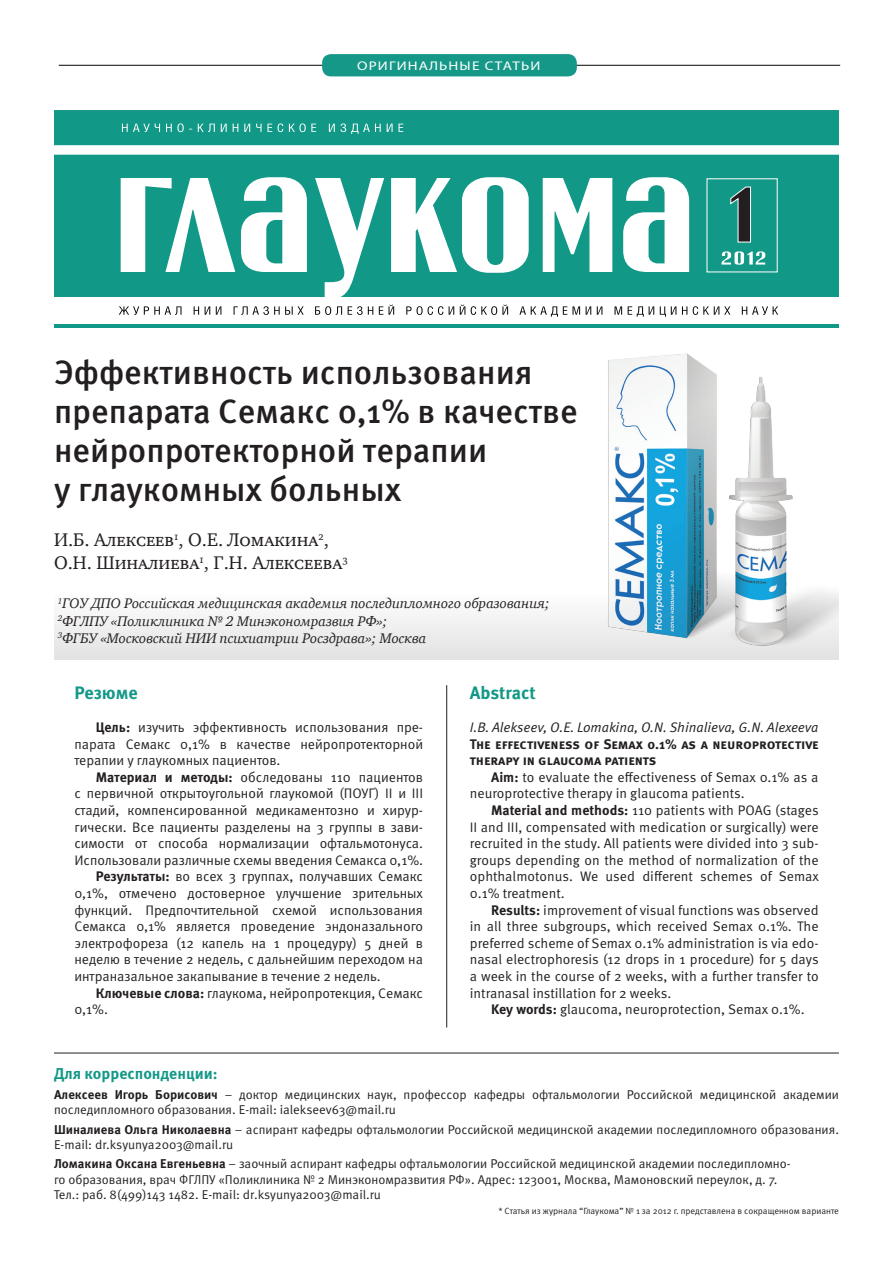
<style>
.page{position:relative;width:893px;height:1263px;background:#fff}
.page>*{position:absolute;margin:0;border:0;box-sizing:border-box;transform-origin:0 0}
.t1{font:500 33.75px "Meta Pro";color:#231f20}
.t2{font:18.75px "Charter SCC";color:#231f20}
.t3{font:700 18px "Meta Pro";color:#129887}
.t4{font:700 15.75px "Meta Pro";color:#129887}
.t5{font:italic 14.25px "Charter C";color:#231f20}
.t6{font:13.8px/16.6px "Meta Pro";color:#231f20;text-align:justify}
.t7{font:700 13.8px/16.6px "Meta Pro";color:#231f20}
.t8{font:italic 13.8px "Meta Pro";color:#231f20}
.t9{font:12.75px/15.3px "Meta Pro";color:#231f20}
.t10{font:12.6px "Meta Bold LFC";letter-spacing:.075em;color:#fff;scale:1.2 1}
.t11{font:9px "Meta Pro";color:#231f20}
.s1{font-weight:700}
</style>
<div class="page">
<hr style="left:59px;top:65px;width:781px;height:1px;background:#050504">
<div style="left:322px;top:54px;width:255px;height:22px;background:#169888;border-radius:9px"></div>
<div style="left:54px;top:560px;width:785px;height:99px;background:linear-gradient(to bottom,#fff,#e5e5e5)"></div>
<hr style="left:446px;top:685px;width:1px;height:342px;background:#231f20">
<hr style="left:54px;top:1053px;width:785px;height:1px;background:#231f20">
<div style="left:54px;top:109px;width:785px;height:218px;background:#129887"></div>
<div style="left:54px;top:297px;width:785px;height:26px;background:#fff"></div>
<div style="left:54px;top:145px;width:785px;height:10px;background:#fff"></div>
<svg style="left:121px;top:177px;width:568px;height:120px"></svg>
<svg style="left:730px;top:186px;width:21px;height:57px"></svg>
<svg style="left:721px;top:251px;width:44px;height:14px"></svg>
<hr style="left:54px;top:109px;width:785px;height:1px;background:#fff">
<svg style="left:122px;top:123px;width:281px;height:11px"></svg>
<svg style="left:119px;top:304px;width:659px;height:13px"></svg>
<img style="left:601px;top:353px;width:238px;height:296px">
<p class="t10" style="left:357px;top:58px;width:154px">ОРИГИНАЛЬНЫЕ СТАТЬИ</p>
<p class="t1" style="left:54px;top:351px;width:480px">Эффективность использования</p>
<p class="t1" style="left:54px;top:390px;width:525px">препарата Семакс 0,1% в качестве</p>
<p class="t1" style="left:54px;top:429px;width:435px">нейропротекторной терапии</p>
<p class="t1" style="left:54px;top:468px;width:349px">у глаукомных больных</p>
<p class="t2" style="left:54px;top:530px;width:276px">И.Б. Алексеев<sup>1</sup>, О.Е. Ломакина<sup>2</sup>,</p>
<p class="t2" style="left:54px;top:552px;width:295px">О.Н. Шиналиева<sup>1</sup>, Г.Н. Алексеева<sup>3</sup></p>
<p class="t5" style="left:58px;top:596px;width:493px"><sup>1</sup>ГОУ ДПО Российская медицинская академия последипломного образования;</p>
<p class="t5" style="left:58px;top:613px;width:331px"><sup>2</sup>ФГЛПУ «Поликлиника № 2 Минэкономразвия РФ»;</p>
<p class="t5" style="left:58px;top:630px;width:370px"><sup>3</sup>ФГБУ «Московский НИИ психиатрии Росздрава»; Москва</p>
<p class="t3" style="left:74px;top:681px;width:65px">Резюме</p>
<p class="t6" style="left:74px;top:719px;width:350px;text-indent:21px"><span class="s1">Цель:</span> изучить эффективность использования пре&shy;парата Семакс 0,1% в качестве нейропротекторной терапии у глаукомных пациентов.</p>
<p class="t6" style="left:74px;top:769px;width:350px;text-indent:21px"><span class="s1">Материал и методы:</span> обследованы 110 пациентов с первичной открытоугольной глаукомой (ПОУГ) II и III стадий, компенсированной медикаментозно и хирур&shy;гически. Все пациенты разделены на 3 группы в зави&shy;симости от способа нормализации офтальмотонуса.<br>Использовали различные схемы введения Семакса 0,1%.</p>
<p class="t6" style="left:74px;top:869px;width:350px;text-indent:21px"><span class="s1">Результаты:</span> во всех 3 группах, получавших Семакс 0,1%, отмечено достоверное улучшение зрительных функций. Предпочтительной схемой использования Семакса 0,1% является проведение эндоназального электрофореза (12 капель на 1 процедуру) 5 дней в неделю в течение 2 недель, с дальнейшим переходом на интраназальное закапывание в течение 2 недель.</p>
<p class="t6" style="left:74px;top:985px;width:350px;text-indent:21px"><span class="s1">Ключевые слова:</span> глаукома, нейропротекция, Семакс<br>0,1%.</p>
<p class="t3" style="left:470px;top:681px;width:67px">Abstract</p>
<p class="t8" style="left:470px;top:718px;width:350px">I.B. Alekseev, O.E. Lomakina, O.N. Shinalieva, G.N. Alexeeva</p>
<p class="t7" style="left:470px;top:736px;width:350px">The effectiveness of Semax 0.1% as a neuroprotective therapy in glaucoma patients</p>
<p class="t6" style="left:470px;top:769px;width:350px;text-indent:21px"><span class="s1">Aim:</span> to evaluate the effectiveness of Semax 0.1% as a neuroprotective therapy in glaucoma patients.</p>
<p class="t6" style="left:470px;top:802px;width:350px;text-indent:21px"><span class="s1">Material and methods:</span> 110 patients with POAG (stages II and III, compensated with medication or surgically) were recruited in the study. All patients were divided into 3 sub&shy;groups depending on the method of normalization of the ophthalmotonus. We used different schemes of Semax 0.1% treatment.</p>
<p class="t6" style="left:470px;top:902px;width:350px;text-indent:21px"><span class="s1">Results:</span> improvement of visual functions was observed in all three subgroups, which received Semax 0.1%. The preferred scheme of Semax 0.1% administration is via edo&shy;nasal electrophoresis (12 drops in 1 procedure) for 5 days a week in the course of 2 weeks, with a further transfer to intranasal instillation for 2 weeks.</p>
<p class="t6" style="left:491px;top:1001px;width:315px"><span class="s1">Key words:</span> glaucoma, neuroprotection, Semax 0.1%.</p>
<p class="t4" style="left:54px;top:1064px;width:165px">Для корреспонденции:</p>
<p class="t9" style="left:54px;top:1087px;width:786px"><span class="s1">Алексеев Игорь Борисович</span> – доктор медицинских наук, профессор кафедры офтальмологии Российской медицинской академии последипломного образования. Е-mail: ialekseev63@mail.ru</p>
<p class="t9" style="left:54px;top:1122px;width:786px"><span class="s1">Шиналиева Ольга Николаевна</span> – аспирант кафедры офтальмологии Российской медицинской академии последипломного образования.<br>Е-mail: dr.ksyunya2003@mail.ru</p>
<p class="t9" style="left:54px;top:1157px;width:738px"><span class="s1">Ломакина Оксана Евгеньевна</span> – заочный аспирант кафедры офтальмологии Российской медицинской академии последипломно-</p>
<p class="t9" style="left:54px;top:1172px;width:725px">го образования, врач ФГЛПУ «Поликлиника № 2 Минэкономразвития РФ». Адрес: 123001, Москва, Мамоновский переулок, д. 7.</p>
<p class="t9" style="left:54px;top:1187px;width:329px">Тел.: раб. 8(499)143 1482. Е-mail: dr.ksyunya2003@mail.ru</p>
<p class="t11" style="left:498px;top:1205px;width:342px">* Статья из журнала “Глаукома” № 1 за 2012 г. представлена в сокращенном варианте</p>
</div>
